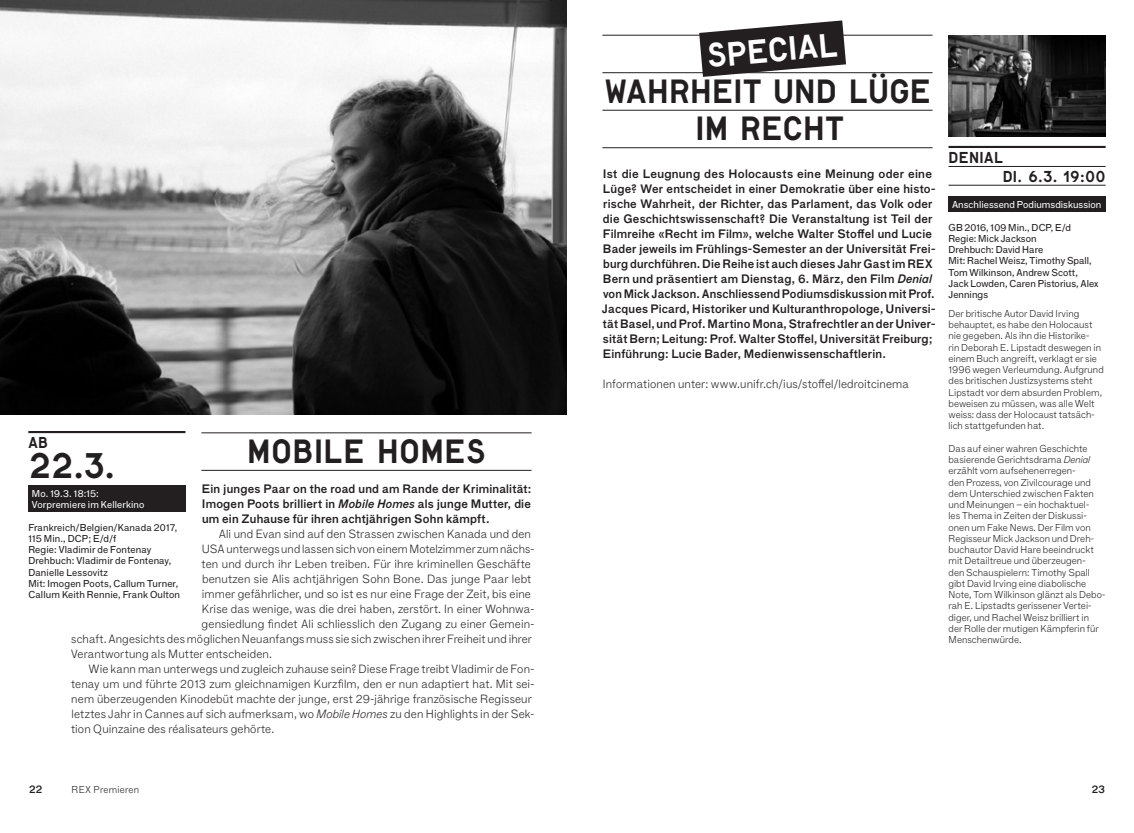
<style>
.page{position:relative;width:1134px;height:833px;background:#fff}
.page>*{position:absolute;margin:0;border:0;box-sizing:border-box;transform-origin:0 0}
.t1{font:33.75px "Lutz Headline";color:#231f20}
.t2{font:31.88px/37.5px "Lutz Headline";letter-spacing:.015em;color:#231f20;text-align:center}
.t3{font:31.88px "Lutz Headline";color:#fff}
.t4{font:15px/18.8px "Lutz Headline";letter-spacing:.02em;color:#231f20}
.t5{font:11.88px/15px "F Grotesk Demi";letter-spacing:.015em;color:#231f20;text-align:justify}
.t6{font:100 11.5px "F Grotesk";letter-spacing:.01em;color:#231f20}
.t7{font:10.62px "F Grotesk Demi";color:#231f20}
.t8{font:100 9.75px/11.2px "F Grotesk";letter-spacing:.005em;color:#231f20}
.t9{font:9.75px/11.2px "F Grotesk";letter-spacing:.01em;color:#231f20}
.t10{font:9.75px "F Grotesk";letter-spacing:.005em;color:#fff}
.t11{font:100 9.75px "F Grotesk";letter-spacing:.025em;color:#231f20}
.t12{font:9.62px/11.2px "F Grotesk";letter-spacing:.01em;color:#fff}
.s1{font-style:italic}
</style>
<div class="page">
<img style="left:0;top:0;width:567px;height:414px">
<hr style="left:201px;top:432px;width:330px;height:1px;background:#231f20">
<hr style="left:201px;top:470px;width:330px;height:1px;background:#231f20">
<div style="left:28px;top:485px;width:157px;height:27px;background:#231f20"></div>
<hr style="left:28px;top:431px;width:157px;height:2px;background:#231f20">
<hr style="left:602px;top:35px;width:330px;height:1px;background:#231f20">
<hr style="left:602px;top:72px;width:330px;height:1px;background:#231f20">
<hr style="left:602px;top:110px;width:330px;height:1px;background:#231f20">
<hr style="left:602px;top:147px;width:330px;height:1px;background:#231f20">
<svg style="left:699px;top:20px;width:147px;height:57px"></svg>
<div style="left:948px;top:197px;width:158px;height:15px;background:#231f20"></div>
<img style="left:948px;top:35px;width:158px;height:102px">
<hr style="left:948px;top:146px;width:158px;height:2px;background:#231f20">
<hr style="left:948px;top:166px;width:158px;height:1px;background:#231f20">
<hr style="left:948px;top:185px;width:158px;height:1px;background:#231f20">
<h3 class="t4" style="left:28px;top:433px;width:21px">AB</h3>
<h1 class="t1" style="left:28px;top:443px;width:88px">22.3.</h1>
<p class="t12" style="left:32px;top:488px;width:114px">Mo. 19.3. 18:15:<br>Vorpremiere im Kellerkino</p>
<p class="t9" style="left:28px;top:521px;width:153px">Frankreich/Belgien/Kanada 2017,<br>115 Min., DCP; E/d/f<br>Regie: Vladimir de Fontenay<br>Drehbuch: Vladimir de Fontenay,<br>Danielle Lessovitz<br>Mit: Imogen Poots, Callum Turner,<br>Callum Keith Rennie, Frank Oulton</p>
<h2 class="t2" style="left:247px;top:432px;width:240px">MOBILE HOMES</h2>
<p class="t5" style="left:202px;top:481px;width:331px">Ein junges Paar on the road und am Rande der Kriminalität:<br>Imogen Poots brilliert in <span class="s1">Mobile Homes</span> als junge Mutter, die um ein Zuhause für ihren achtjährigen Sohn kämpft.</p>
<p class="t6" style="left:219px;top:526px;width:314px">Ali und Evan sind auf den Strassen zwischen Kanada und den</p>
<p class="t6" style="left:202px;top:541px;width:334px">USA unterwegs und lassen sich von einem Motelzimmer zum nächs-</p>
<p class="t6" style="left:202px;top:556px;width:331px">ten und durch ihr Leben treiben. Für ihre kriminellen Geschäfte</p>
<p class="t6" style="left:202px;top:571px;width:331px">benutzen sie Alis achtjährigen Sohn Bone. Das junge Paar lebt</p>
<p class="t6" style="left:202px;top:586px;width:331px">immer gefährlicher, und so ist es nur eine Frage der Zeit, bis eine</p>
<p class="t6" style="left:202px;top:601px;width:334px">Krise das wenige, was die drei haben, zerstört. In einer Wohnwa-</p>
<p class="t6" style="left:202px;top:616px;width:334px">gensiedlung findet Ali schliesslich den Zugang zu einer Gemein-</p>
<p class="t6" style="left:71px;top:631px;width:462px">schaft. Angesichts des möglichen Neuanfangs muss sie sich zwischen ihrer Freiheit und ihrer</p>
<p class="t6" style="left:71px;top:646px;width:203px">Verantwortung als Mutter entscheiden.</p>
<p class="t6" style="left:89px;top:661px;width:447px">Wie kann man unterwegs und zugleich zuhause sein? Diese Frage treibt Vladimir de Fon-</p>
<p class="t6" style="left:71px;top:676px;width:465px">tenay um und führte 2013 zum gleichnamigen Kurzfilm, den er nun adaptiert hat. Mit sei-</p>
<p class="t6" style="left:71px;top:691px;width:462px">nem überzeugenden Kinodebüt machte der junge, erst 29-jährige französische Regisseur</p>
<p class="t6" style="left:72px;top:706px;width:464px">letztes Jahr in Cannes auf sich aufmerksam, wo <span class="s1">Mobile Homes</span> zu den Highlights in der Sek-</p>
<p class="t6" style="left:71px;top:721px;width:205px">tion Quinzaine des réalisateurs gehörte.</p>
<h2 class="t3" style="left:706px;top:35px;width:132px;rotate:-5deg">SPECIAL</h2>
<h2 class="t2" style="left:605px;top:72px;width:328px">WAHRHEIT UND LÜGE<br>IM RECHT</h2>
<p class="t5" style="left:602px;top:166px;width:335px;text-align:left">Ist die Leugnung des Holocausts eine Meinung oder eine Lüge? Wer entscheidet in einer Demokratie über eine histo&shy;rische Wahrheit, der Richter, das Parlament, das Volk oder die Geschichtswissenschaft? Die Veranstaltung ist Teil der Filmreihe «Recht im Film», welche Walter Stoffel und Lucie Bader jeweils im Frühlings-Semester an der Universität Frei&shy;burg durchführen. Die Reihe ist auch dieses Jahr Gast im REX Bern und präsentiert am Dienstag, 6. März, den Film <span class="s1">Denial </span>von Mick Jackson. Anschliessend Podiumsdiskussion mit Prof.<br>Jacques Picard, Historiker und Kulturanthropologe, Universi&shy;tät Basel, und Prof. Martino Mona, Strafrechtler an der Univer&shy;sität Bern; Leitung: Prof. Walter Stoffel, Universität Freiburg; Einführung: Lucie Bader, Medienwissenschaftlerin.</p>
<p class="t6" style="left:603px;top:376px;width:308px">Informationen unter: www.unifr.ch/ius/stoffel/ledroitcinema</p>
<h3 class="t4" style="left:1003px;top:148px;width:104px;text-indent:-54px">DENIAL<br>DI. 6.3. 19:00</h3>
<p class="t10" style="left:952px;top:199px;width:151px">Anschliessend Podiumsdiskussion</p>
<p class="t9" style="left:948px;top:221px;width:152px">GB 2016, 109 Min., DCP, E/d<br>Regie: Mick Jackson<br>Drehbuch: David Hare<br>Mit: Rachel Weisz, Timothy Spall,<br>Tom Wilkinson, Andrew Scott,<br>Jack Lowden, Caren Pistorius, Alex<br>Jennings</p>
<p class="t8" style="left:948px;top:307px;width:157px">Der britische Autor David Irving behauptet, es habe den Holocaust nie gegeben. Als ihn die Historike-<br>rin Deborah E. Lipstadt deswegen in einem Buch angreift, verklagt er sie 1996 wegen Verleumdung. Aufgrund des britischen Justizsystems steht Lipstadt vor dem absurden Problem, beweisen zu müssen, was alle Welt weiss: dass der Holocaust tatsäch&shy;lich stattgefunden hat.</p>
<p class="t8" style="left:948px;top:442px;width:158px">Das auf einer wahren Geschichte basierende Gerichtsdrama <span class="s1">Denial </span>erzählt vom aufsehenerregen-<br>den Prozess, von Zivilcourage und dem Unterschied zwischen Fakten und Meinungen – ein hochaktuel-<br>les Thema in Zeiten der Diskussi&shy;onen um Fake News. Der Film von<br>Regisseur Mick Jackson und Dreh&shy;buchautor David Hare beeindruckt mit Detailtreue und überzeugen-<br>den Schauspielern: Timothy Spall gibt David Irving eine diabolische<br>Note, Tom Wilkinson glänzt als Debo&shy;rah E. Lipstadts gerissener Vertei&shy;diger, und Rachel Weisz brilliert in<br>der Rolle der mutigen Kämpferin für<br>Menschenwürde.</p>
<p class="t7" style="left:29px;top:783px;width:15px">22</p>
<p class="t11" style="left:72px;top:783px;width:69px">REX Premieren</p>
<p class="t7" style="left:1092px;top:783px;width:15px">23</p>
</div>
